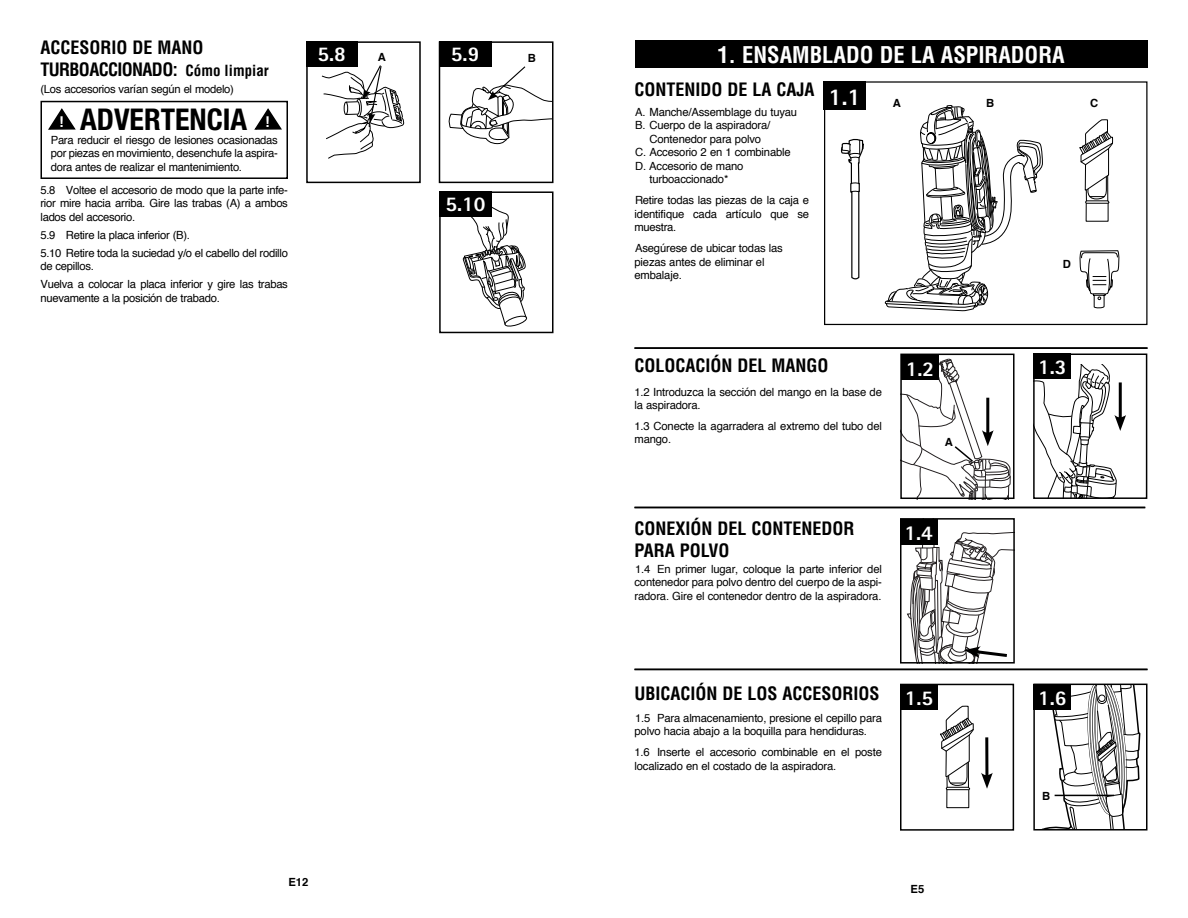
<style>
.page{position:relative;width:1188px;height:918px;background:#fff}
.page>*{position:absolute;margin:0;border:0;box-sizing:border-box;transform-origin:0 0}
.t1{font:700 condensed 30px "Helvetica Neue";color:#000}
.t2{font:800 23.85px "Rotis Sans Serif";color:#fff}
.t3{font:700 condensed 22.5px "Helvetica";color:#fff}
.t4{font:800 21px "Rotis Sans Serif";color:#fff}
.t5{font:700 condensed 18px/21.6px "Helvetica";color:#000}
.t6{font:700 condensed 18px/21.6px "Helvetica";letter-spacing:-.035em;color:#000}
.t7{font:11.25px/13.5px "Helvetica";letter-spacing:-.015em;color:#000}
.t8{font:700 11.25px "Helvetica";color:#000}
.s1{font-size:15px}
.s2{font-size:15px;color:#fff}
</style>
<div class="page">
<div style="left:900px;top:518px;width:115px;height:146px;border:2px solid #000"></div>
<div style="left:900px;top:519px;width:38px;height:26px;background:#000"></div>
<svg style="left:1045px;top:687px;width:96px;height:141px"></svg>
<div style="left:1033px;top:684px;width:115px;height:147px;border:2px solid #000"></div>
<div style="left:1034px;top:684px;width:37px;height:26px;background:#000"></div>
<hr style="left:634px;top:347px;width:514px;height:2px;background:#000">
<hr style="left:634px;top:507px;width:511px;height:1px;background:#000">
<hr style="left:634px;top:669px;width:514px;height:1px;background:#000">
<hr style="left:985px;top:737px;width:3px;height:41px;background:#000">
<svg style="left:981px;top:773px;width:12px;height:16px"></svg>
<div style="left:900px;top:684px;width:114px;height:147px;border:2px solid #000"></div>
<div style="left:900px;top:684px;width:38px;height:26px;background:#000"></div>
<hr style="left:1055px;top:795px;width:59px;height:1px;background:#000">
<svg style="left:906px;top:518px;width:109px;height:146px"></svg>
<div style="left:635px;top:40px;width:513px;height:28px;background:#000"></div>
<div style="left:824px;top:81px;width:324px;height:244px;border:1px solid #000"></div>
<div style="left:1033px;top:353px;width:38px;height:26px;background:#000"></div>
<div style="left:1033px;top:354px;width:114px;height:145px;border:2px solid #000"></div>
<svg style="left:1033px;top:364px;width:93px;height:135px"></svg>
<div style="left:824px;top:81px;width:42px;height:29px;background:#000"></div>
<svg style="left:1080px;top:250px;width:39px;height:58px"></svg>
<div style="left:901px;top:355px;width:38px;height:25px;background:#000"></div>
<svg style="left:900px;top:356px;width:115px;height:143px"></svg>
<svg style="left:840px;top:138px;width:24px;height:142px"></svg>
<svg style="left:885px;top:105px;width:158px;height:206px"></svg>
<svg style="left:940px;top:705px;width:34px;height:104px"></svg>
<svg style="left:1079px;top:119px;width:34px;height:103px"></svg>
<svg style="left:462px;top:207px;width:65px;height:120px"></svg>
<div style="left:439px;top:191px;width:114px;height:142px;border:2px solid #000"></div>
<div style="left:439px;top:191px;width:53px;height:26px;background:#000"></div>
<div style="left:306px;top:41px;width:115px;height:142px;border:2px solid #000"></div>
<div style="left:306px;top:41px;width:51px;height:26px;background:#000"></div>
<div style="left:439px;top:41px;width:115px;height:142px;border:2px solid #000"></div>
<div style="left:439px;top:41px;width:53px;height:26px;background:#000"></div>
<svg style="left:321px;top:64px;width:84px;height:95px"></svg>
<svg style="left:448px;top:65px;width:105px;height:92px"></svg>
<div style="left:40px;top:101px;width:248px;height:78px;border:2px solid #000"></div>
<svg style="left:48px;top:108px;width:28px;height:22px"></svg>
<svg style="left:254px;top:108px;width:28px;height:22px"></svg>
<h3 class="t6" style="left:40px;top:37px;width:230px">ACCESORIO DE MANO<br>TURBOACCIONADO: <span class="s1">Cómo limpiar</span></h3>
<p class="t7" style="left:40px;top:82px;width:195px">(Los accesorios varían según el modelo)</p>
<h1 class="t1" style="left:59px;top:101px;width:212px"><span class="s2">!</span> ADVERTENCIA <span class="s2">!</span></h1>
<p class="t7" style="left:51px;top:133px;width:229px;text-align:justify">Para reducir el riesgo de lesiones ocasionadas por piezas en movimiento, desenchufe la aspira&shy;dora antes de realizar el mantenimiento.</p>
<p class="t7" style="left:40px;top:183px;width:249px;text-align:justify">5.8 Voltee el accesorio de modo que la parte infe&shy;rior mire hacia arriba. Gire las trabas (A) a ambos lados del accesorio.</p>
<p class="t7" style="left:40px;top:226px;width:249px;line-height:18px">5.9 Retire la placa inferior (B).<br>5.10 Retire toda la suciedad y/o el cabello del rodillo</p>
<p class="t7" style="left:40px;top:257px;width:249px;line-height:18px">de cepillos.<br>Vuelva a colocar la placa inferior y gire las trabas</p>
<p class="t7" style="left:40px;top:291px;width:181px">nuevamente a la posición de trabado.</p>
<h3 class="t4" style="left:317px;top:41px;width:30px">5.8</h3>
<p class="t8" style="left:378px;top:48px;width:10px">A</p>
<h3 class="t4" style="left:451px;top:41px;width:30px">5.9</h3>
<p class="t8" style="left:528px;top:49px;width:10px">B</p>
<h3 class="t4" style="left:445px;top:191px;width:42px">5.10</h3>
<p class="t8" style="left:288px;top:873px;width:22px">E12</p>
<h3 class="t3" style="left:717px;top:41px;width:349px">1. ENSAMBLADO DE LA ASPIRADORA</h3>
<h3 class="t5" style="left:634px;top:79px;width:181px">CONTENIDO DE LA CAJA</h3>
<p class="t7" style="left:635px;top:105px;width:164px">A. Manche/Assemblage du tuyau</p>
<p class="t7" style="left:635px;top:118px;width:137px">B. Cuerpo de la aspiradora/</p>
<p class="t7" style="left:650px;top:132px;width:113px">Contenedor para polvo</p>
<p class="t7" style="left:635px;top:145px;width:157px">C. Accesorio 2 en 1 combinable</p>
<p class="t7" style="left:635px;top:159px;width:110px">D. Accesorio de mano</p>
<p class="t7" style="left:650px;top:172px;width:80px">turboaccionado*</p>
<p class="t7" style="left:635px;top:193px;width:176px;text-align:justify">Retire todas las piezas de la caja e identifique cada artículo que se muestra.</p>
<p class="t7" style="left:635px;top:241px;width:150px">Asegúrese de ubicar todas las piezas antes de eliminar el embalaje.</p>
<h2 class="t2" style="left:829px;top:82px;width:34px">1.1</h2>
<p class="t8" style="left:893px;top:94px;width:10px">A</p>
<p class="t8" style="left:986px;top:94px;width:10px">B</p>
<p class="t8" style="left:1090px;top:94px;width:10px">C</p>
<p class="t8" style="left:1063px;top:255px;width:10px">D</p>
<h3 class="t5" style="left:634px;top:354px;width:195px">COLOCACIÓN DEL MANGO</h3>
<p class="t7" style="left:635px;top:385px;width:249px">1.2 Introduzca la sección del mango en la base de la aspiradora.</p>
<p class="t7" style="left:635px;top:419px;width:249px">1.3 Conecte la agarradera al extremo del tubo del mango.</p>
<h3 class="t4" style="left:906px;top:355px;width:30px">1.2</h3>
<p class="t8" style="left:945px;top:433px;width:10px">A</p>
<h3 class="t5" style="left:634px;top:518px;width:221px">CONEXIÓN DEL CONTENEDOR<br>PARA POLVO</h3>
<p class="t7" style="left:635px;top:562px;width:249px;text-align:justify">1.4 En primer lugar, coloque la parte inferior del contenedor para polvo dentro del cuerpo de la aspi&shy;radora. Gire el contenedor dentro de la aspiradora.</p>
<h3 class="t4" style="left:905px;top:520px;width:30px">1.4</h3>
<h3 class="t5" style="left:634px;top:682px;width:246px">UBICACIÓN DE LOS ACCESORIOS</h3>
<p class="t7" style="left:635px;top:711px;width:249px">1.5 Para almacenamiento, presione el cepillo para polvo hacia abajo a la boquilla para hendiduras.</p>
<p class="t7" style="left:635px;top:745px;width:249px">1.6 Inserte el accesorio combinable en el poste localizado en el costado de la aspiradora.</p>
<h3 class="t4" style="left:905px;top:685px;width:30px">1.5</h3>
<p class="t8" style="left:911px;top:880px;width:15px">E5</p>
<h3 class="t4" style="left:1038px;top:354px;width:30px">1.3</h3>
<h3 class="t4" style="left:1038px;top:685px;width:30px">1.6</h3>
<p class="t8" style="left:1042px;top:787px;width:10px">B</p>
</div>
